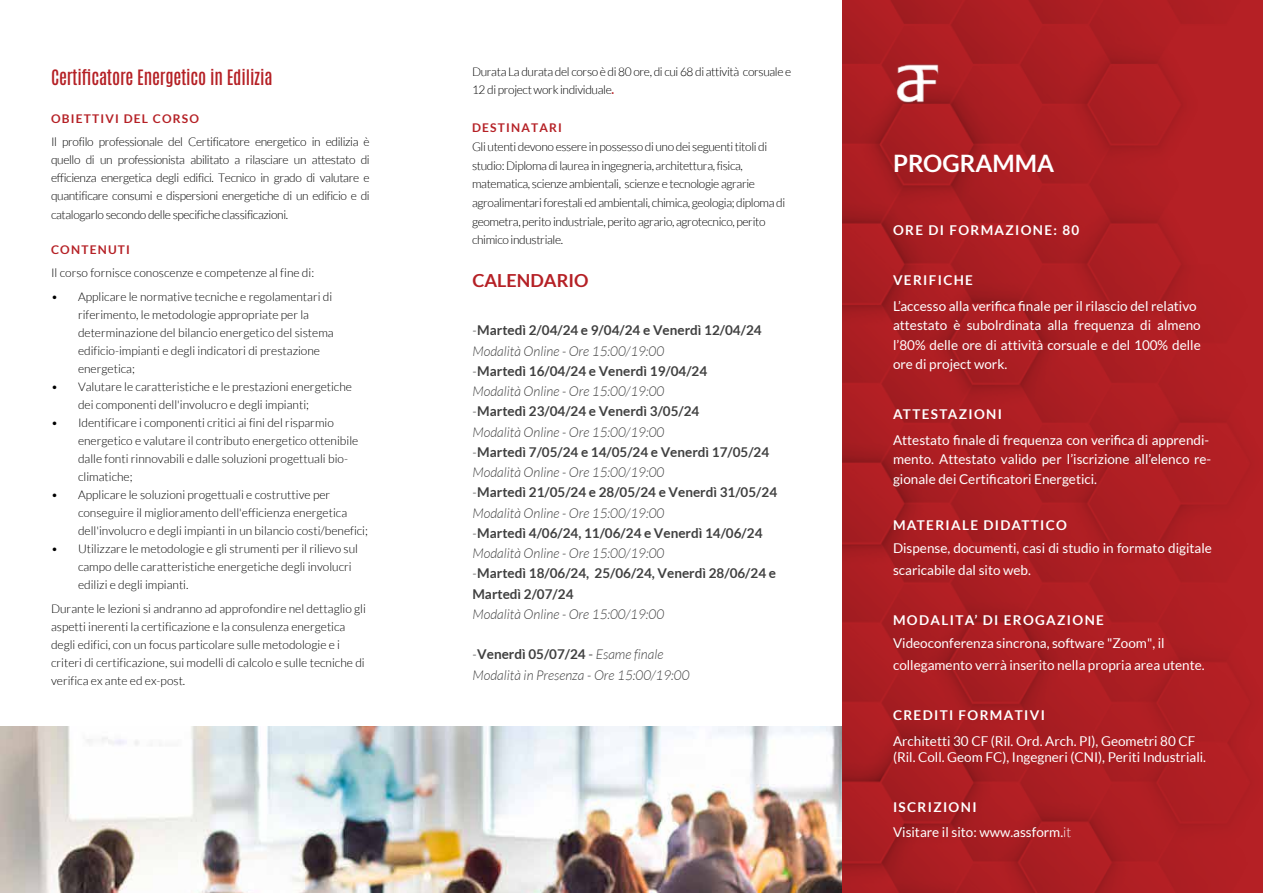
<style>
.page{position:relative;width:1263px;height:893px;background:#fff}
.page>*{position:absolute;margin:0;border:0;box-sizing:border-box;transform-origin:0 0}
.t1{font:700 24px "Lato";color:#fff}
.t2{font:500 18px "Antonio";letter-spacing:-.01em;color:#b52025}
.t3{font:700 18px "Lato";color:#b52025}
.t4{font:13.5px/19.5px "Lato";color:#fff}
.t5{font:700 13.5px/20.2px "Lato";color:#404040}
.t6{font:700 13.5px "Lato";letter-spacing:.1em;color:#fff}
.t7{font:italic 300 13.5px/20.2px "Lato";color:#404040}
.t8{font:300 12px/18px "Lato";color:#000}
.t9{font:300 12px/18.8px "Lato";letter-spacing:-.03em;color:#000}
.t10{font:700 12px "Lato";letter-spacing:.1em;color:#b52025}
.s1{font-weight:700;color:#b52025}
.s2{font-weight:300;font-style:italic}
.s3{font-weight:700;font-style:normal}
.s4{font-weight:400;font-style:normal}
.s5{font-weight:700}
.s6{font-weight:300}
</style>
<div class="page">
<div style="left:842px;top:0;width:421px;height:893px;background:#ad1e23"></div>
<img style="left:0;top:727px;width:842px;height:166px">
<img style="left:893px;top:64px;width:49px;height:44px">
<h2 class="t2" style="left:51px;top:64px;width:223px">Certificatore Energetico in Edilizia</h2>
<p class="t10" style="left:51px;top:112px;width:150px">OBIETTIVI DEL CORSO</p>
<p class="t8" style="left:51px;top:132px;width:320px;text-align:justify">Il profilo professionale del Certificatore energetico in edilizia è quello di un professionista abilitato a rilasciare un attestato di efficienza energetica degli edifici. Tecnico in grado di valutare e quantificare consumi e dispersioni energetiche di un edificio e di catalogarlo secondo delle specifiche classificazioni.</p>
<p class="t10" style="left:51px;top:243px;width:81px">CONTENUTI</p>
<p class="t8" style="left:51px;top:263px;width:265px">Il corso fornisce conoscenze e competenze al fine di:</p>
<p class="t8" style="left:78px;top:288px;width:257px;text-indent:-27px">• Applicare le normative tecniche e regolamentari di riferimento, le metodologie appropriate per la determinazione del bilancio energetico del sistema edificio-impianti e degli indicatori di prestazione energetica;</p>
<p class="t8" style="left:78px;top:378px;width:275px;text-indent:-27px">• Valutare le caratteristiche e le prestazioni energetiche dei componenti dell'involucro e degli impianti;</p>
<p class="t8" style="left:78px;top:414px;width:282px;text-indent:-27px">• Identificare i componenti critici ai fini del risparmio energetico e valutare il contributo energetico ottenibile dalle fonti rinnovabili e dalle soluzioni progettuali bio&shy;climatiche;</p>
<p class="t8" style="left:78px;top:486px;width:291px;text-indent:-27px">• Applicare le soluzioni progettuali e costruttive per conseguire il miglioramento dell'efficienza energetica dell'involucro e degli impianti in un bilancio costi/benefici;</p>
<p class="t8" style="left:78px;top:540px;width:281px;text-indent:-27px">• Utilizzare le metodologie e gli strumenti per il rilievo sul campo delle caratteristiche energetiche degli involucri edilizi e degli impianti.</p>
<p class="t8" style="left:51px;top:600px;width:316px">Durante le lezioni si andranno ad approfondire nel dettaglio gli aspetti inerenti la certificazione e la consulenza energetica degli edifici, con un focus particolare sulle metodologie e i criteri di certificazione, sui modelli di calcolo e sulle tecniche di verifica ex ante ed ex-post.</p>
<p class="t9" style="left:472px;top:63px;width:321px;line-height:18px">Durata La durata del corso è di 80 ore, di cui 68 di attività corsuale e<br>12 di project work individuale<span class="s1">.</span></p>
<p class="t10" style="left:472px;top:121px;width:92px">DESTINATARI</p>
<p class="t9" style="left:472px;top:137px;width:315px">Gli utenti devono essere in possesso di uno dei seguenti titoli di studio: Diploma di laurea in ingegneria, architettura, fisica, matematica, scienze ambientali, scienze e tecnologie agrarie agroalimentari forestali ed ambientali, chimica, geologia; diploma di geometra, perito industriale, perito agrario, agrotecnico, perito chimico industriale.</p>
<h2 class="t3" style="left:472px;top:270px;width:118px">CALENDARIO</h2>
<p class="t5" style="left:472px;top:320px;width:306px"><span class="s2">-</span>Martedì 2/04/24 e 9/04/24 e Venerdì 12/04/24<br><span class="s2">Modalità Online - Ore 15:00/19:00<br>-</span>Martedì 16/04/24 e Venerdì 19/04/24<br><span class="s2">Modalità Online - Ore 15:00/19:00<br>-</span>Martedì 23/04/24 e Venerdì 3/05/24<br><span class="s2">Modalità Online - Ore 15:00/19:00<br>-</span>Martedì 7/05/24 e 14/05/24 e Venerdì 17/05/24<br><span class="s2">Modalità Online - Ore 15:00/19:00<br>-</span>Martedì 21/05/24 e 28/05/24 e Venerdì 31/05/24<br><span class="s2">Modalità Online - Ore 15:00/19:00<br>-</span>Martedì 4/06/24, 11/06/24 e Venerdì 14/06/24<br><span class="s2">Modalità Online - Ore 15:00/19:00<br>-</span>Martedì 18/06/24, 25/06/24, Venerdì 28/06/24 e Martedì 2/07/24</p>
<p class="t7" style="left:472px;top:604px;width:193px">Modalità Online - Ore 15:00/19:00</p>
<p class="t7" style="left:472px;top:645px;width:219px">-<span class="s3">Venerdì 05/07/24</span> <span class="s4">-</span> Esame finale<br>Modalità in Presenza - Ore 15:00/19:00</p>
<h1 class="t1" style="left:893px;top:149px;width:163px">PROGRAMMA</h1>
<p class="t6" style="left:893px;top:222px;width:188px">ORE DI FORMAZIONE: 80</p>
<p class="t6" style="left:893px;top:272px;width:81px">VERIFICHE</p>
<p class="t4" style="left:893px;top:296px;width:309px">L’accesso alla verifica finale per il rilascio del relativo attestato è subolrdinata alla frequenza di almeno l’80% delle ore di attività corsuale e del 100% delle ore di project work.</p>
<p class="t6" style="left:893px;top:406px;width:110px">ATTESTAZIONI</p>
<p class="t4" style="left:893px;top:430px;width:320px">Attestato finale di frequenza con verifica di apprendi&shy;mento. Attestato valido per l’iscrizione all’elenco re&shy;gionale dei Certificatori Energetici.</p>
<p class="t6" style="left:893px;top:517px;width:176px">MATERIALE DIDATTICO</p>
<p class="t4" style="left:893px;top:536px;width:320px;line-height:22.5px">Dispense, documenti, casi di studio in formato digitale scaricabile dal sito web.</p>
<p class="t6" style="left:893px;top:612px;width:212px">MODALITA’ DI EROGAZIONE</p>
<p class="t4" style="left:893px;top:631px;width:313px;line-height:22.5px">Videoconferenza sincrona, software "Zoom", il collegamento verrà inserito nella propria area utente.</p>
<p class="t6" style="left:893px;top:707px;width:153px">CREDITI FORMATIVI</p>
<p class="t4" style="left:893px;top:733px;width:315px;line-height:16.2px">Architetti 30 CF (Ril. Ord. Arch. PI), Geometri 80 CF (Ril. Coll. Geom FC), Ingegneri (CNI), Periti Industriali.</p>
<p class="t4" style="left:893px;top:794px;width:180px;line-height:25.5px"><span class="s5">ISCRIZIONI<br></span>Visitare il sito: www.assform.<span class="s6">it</span></p>
</div>
